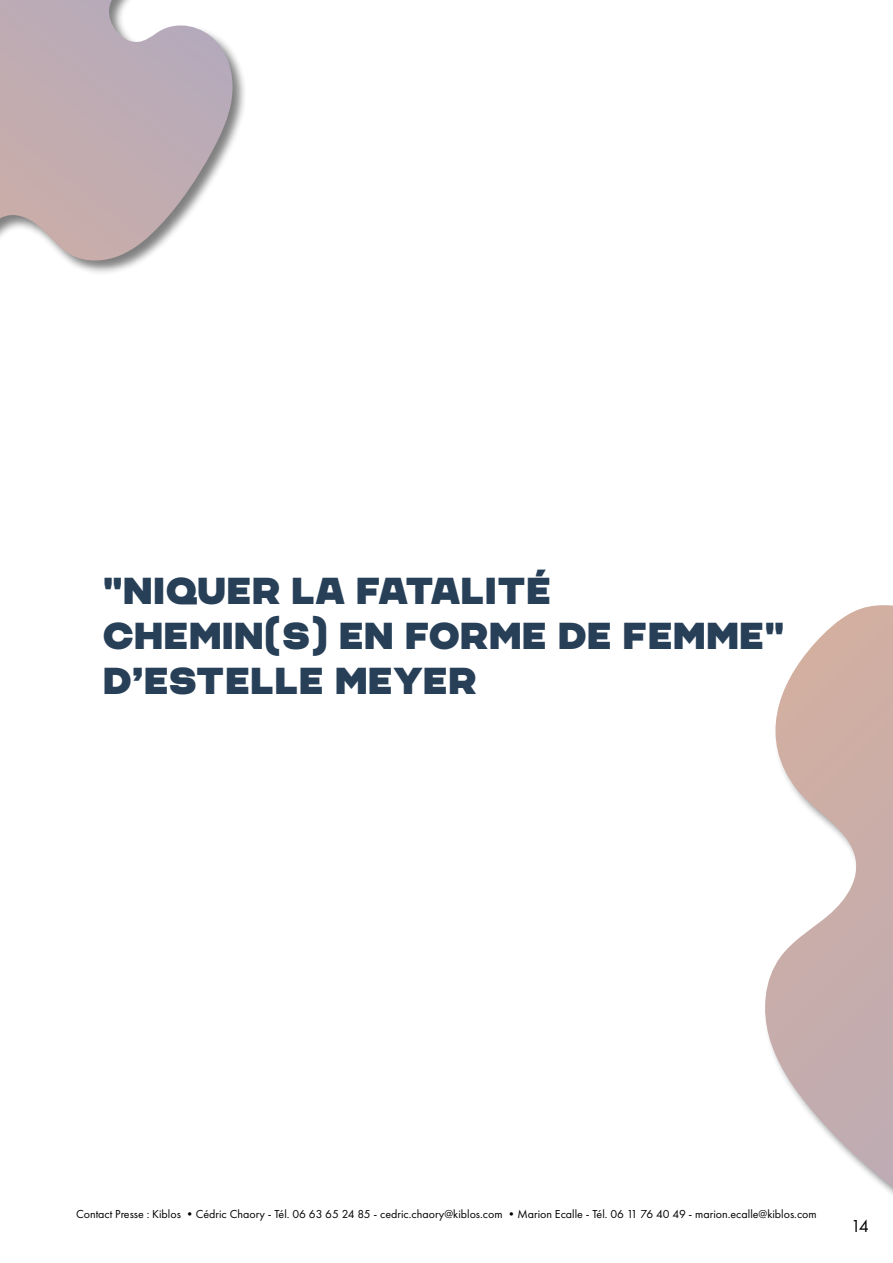
<style>
.page{position:relative;width:893px;height:1263px;background:#fff}
.page>*{position:absolute;margin:0;border:0;box-sizing:border-box;transform-origin:0 0}
.t1{font:37.5px/45px "CHANEY";color:#273f57}
.t2{font:18px "Futura PT";color:#000}
.t3{font:12px "Futura PT";color:#000}
</style>
<div class="page">
<div style="left:0;top:0;width:247px;height:289px;background:#000;opacity:.5"></div>
<svg style="left:0;top:0;width:235px;height:263px"></svg>
<svg style="left:765px;top:605px;width:128px;height:582px"></svg>
<h1 class="t1" style="left:103px;top:569px;width:683px">"NIQUER LA FATALITÉ<br>CHEMIN(S) EN FORME DE FEMME"<br>D’ESTELLE MEYER</h1>
<p class="t3" style="left:76px;top:1207px;width:742px">Contact Presse : Kiblos •Cédric Chaory - Tél. 06 63 65 24 85 - cedric.chaory@kiblos.com •Marion Ecalle - Tél. 06 11 76 40 49 - marion.ecalle@kiblos.com</p>
<h2 class="t2" style="left:851px;top:1215px;width:20px">14</h2>
</div>
